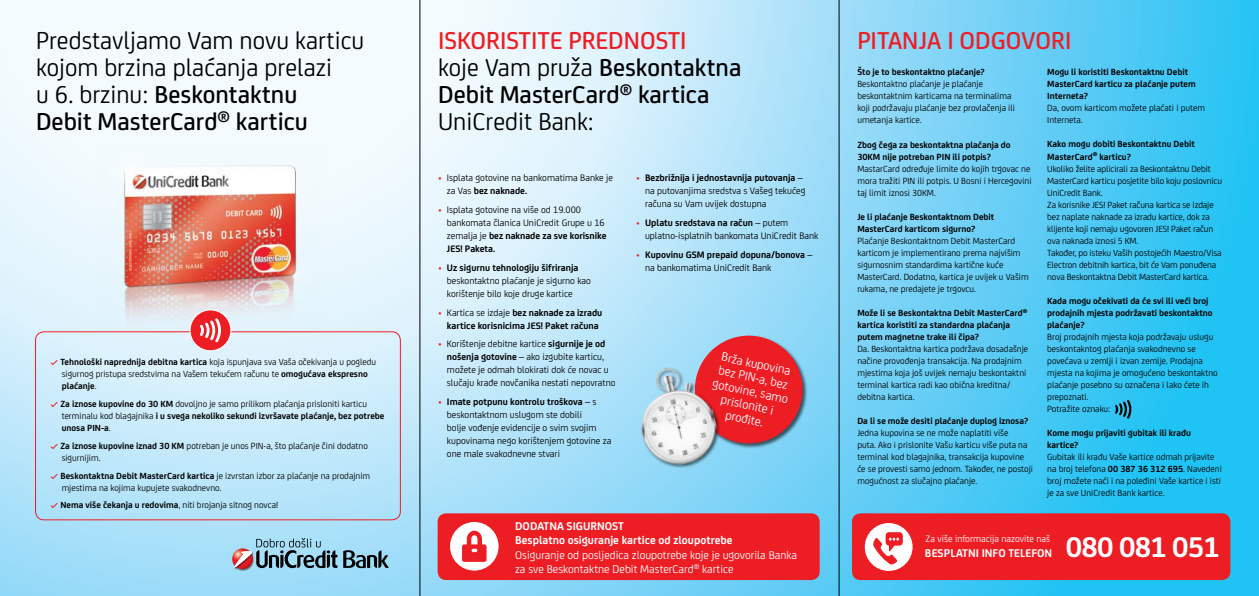
<style>
.page{position:relative;width:1259px;height:596px;background:#fff}
.page>*{position:absolute;margin:0;border:0;box-sizing:border-box;transform-origin:0 0}
.t1{font:700 30.4px "FS Joey";letter-spacing:-.025em;color:#fff}
.t2{font:26px/27px "FS Joey";color:#000}
.t3{font:500 26px/27px "FS Joey";color:#000}
.t4{font:500 26px "FS Joey";color:#ed1d24}
.t5{font:13px/14.1px "FS Joey";color:#fff;text-align:center}
.t6{font:12px/14.4px "FS Joey";color:#fff}
.t7{font:700 12px/14.4px "FS Joey";color:#fff}
.t8{font:10px/13px "FS Joey";color:#000}
.t9{font:700 10px/13px "FS Joey";color:#000;text-align:center}
.t10{font:10px "FS Joey";color:#fff}
.t11{font:9.5px/12px "FS Joey";color:#000}
.t12{font:700 9.5px/12px "FS Joey";color:#000}
.s1{font-weight:500}
.s2{color:#ed1d24}
.s3{font-weight:400}
.s4{font-weight:700}
.s5{font-weight:700;color:#ed1d24}
.s6{font-weight:700;font-size:10.2px;color:#ed1d24}
.s7{font-size:10.2px;color:#ed1d24}
</style>
<div class="page">
<img style="left:0;top:0;width:1259px;height:595px">
<img style="left:231px;top:547px;width:24px;height:23px">
<svg style="left:232px;top:548px;width:21px;height:20px"></svg>
<img style="left:234px;top:567px;width:19px;height:2px">
<svg style="left:343px;top:550px;width:46px;height:17px"></svg>
<svg style="left:234px;top:537px;width:103px;height:30px;background:#839dae"></svg>
<div style="left:35px;top:331px;width:366px;height:189px;border:1px solid #ed1d24;border-radius:9px"></div>
<div style="left:852px;top:513px;width:378px;height:66px;background:#ed1d24;border-radius:9px"></div>
<div style="left:437px;top:513px;width:382px;height:66px;background:#ed1d24;border-radius:9px"></div>
<svg style="left:449px;top:521px;width:50px;height:50px"></svg>
<div style="left:449px;top:520px;width:51px;height:51px;border:1px solid #ed1d24;border-radius:50%"></div>
<svg style="left:462px;top:530px;width:24px;height:31px"></svg>
<img style="left:98px;top:148px;width:224px;height:184px">
<svg style="left:690px;top:330px;width:117px;height:118px;background:#cb5260"></svg>
<div style="left:190px;top:310px;width:41px;height:40px;background:#ed1d24;border-radius:50%"></div>
<div style="left:189px;top:309px;width:42px;height:42px;border:1px solid #fff;border-radius:50%"></div>
<svg style="left:200px;top:318px;width:21px;height:24px"></svg>
<svg style="left:864px;top:522px;width:49px;height:49px"></svg>
<div style="left:863px;top:521px;width:51px;height:51px;border:1px solid #ed1d24;border-radius:50%"></div>
<svg style="left:872px;top:532px;width:31px;height:32px"></svg>
<img style="left:629px;top:360px;width:94px;height:111px">
<svg style="left:1115px;top:399px;width:17px;height:19px"></svg>
<hr style="left:420px;top:0;width:1px;height:595px;background:#000">
<hr style="left:839px;top:0;width:1px;height:595px;background:#000">
<h2 class="t2" style="left:36px;top:25px;width:330px">Predstavljamo Vam novu karticu</h2>
<h2 class="t4" style="left:857px;top:22px;width:26px">Pitanja</h2>
<h2 class="t4" style="left:947px;top:22px;width:72px">iodgovori</h2>
<h2 class="t2" style="left:36px;top:52px;width:298px">kojom brzina plaćanja prelazi u 6. brzinu: <span class="s1">Beskontaktnu<br>Debit MasterCard</span><sup>®</sup> <span class="s1">karticu</span></h2>
<h2 class="t3" style="left:438px;top:25px;width:305px;text-indent:130px"><span class="s2">prednosti<br></span><span class="s3">koje Vam pruža</span> Beskontaktna<br>Debit MasterCard<sup>®</sup> kartica<br><span class="s3">UniCredit Bank:</span></h2>
<h2 class="t4" style="left:438px;top:22px;width:19px">Iskoristite</h2>
<p class="t12" style="left:857px;top:66px;width:129px">Što je to beskontaktno plaćanje?</p>
<p class="t11" style="left:857px;top:78px;width:159px">Beskontaktno plaćanje je plaćanje beskontaktnim karticama na terminalima koji podržavaju plaćanje bez provlačenja ili umetanja kartice.</p>
<p class="t12" style="left:857px;top:138px;width:155px">Zbog čega za beskontaktna plaćanja do<br>30KM nije potreban PIN ili potpis?</p>
<p class="t11" style="left:857px;top:162px;width:176px">MastarCard određuje limite do kojih trgovac ne mora tražiti PIN ili potpis. U Bosni i Hercegovini taj limit iznosi 30KM.</p>
<p class="t12" style="left:857px;top:210px;width:138px">Je li plaćanje Beskontaktnom Debit<br>MasterCard karticom sigurno?</p>
<p class="t11" style="left:857px;top:234px;width:173px">Plaćanje Beskontaktnom Debit MasterCard karticom je implementirano prema najvišim sigurnosnim standardima kartične kuće MasterCard. Dodatno, kartica je uvijek u Vašim rukama, ne predajete je trgovcu.</p>
<p class="t12" style="left:857px;top:306px;width:171px">Može li se Beskontaktna Debit MasterCard<sup>® </sup>kartica koristiti za standardna plaćanja putem magnetne trake ili čipa?</p>
<p class="t11" style="left:857px;top:342px;width:172px">Da. Beskontaktna kartica podržava dosadašnje načine provođenja transakcija. Na prodajnim mjestima koja još uvijek nemaju beskontaktni terminal kartica radi kao obična kreditna/ debitna kartica.</p>
<p class="t12" style="left:857px;top:414px;width:172px">Da li se može desiti plaćanje duplog iznosa?</p>
<p class="t11" style="left:857px;top:426px;width:177px">Jedna kupovina se ne može naplatiti više<br>puta. Ako i prislonite Vašu karticu više puta na terminal kod blagajnika, transakcija kupovine će se provesti samo jednom. Također, ne postoji mogućnost za slučajno plaćanje.</p>
<p class="t12" style="left:1047px;top:66px;width:150px">Mogu li koristiti Beskontaktnu Debit<br>MasterCard karticu za plaćanje putem<br>Interneta?</p>
<p class="t11" style="left:1047px;top:102px;width:159px">Da, ovom karticom možete plaćati i putem<br>Interneta.</p>
<p class="t11" style="left:1047px;top:138px;width:176px"><span class="s4">Kako mogu dobiti Beskontaktnu Debit MasterCard</span><sup>®</sup> <span class="s4">karticu?<br></span>Ukoliko želite aplicirali za Beskontaktnu Debit MasterCard karticu posjetite bilo koju poslovnicu UniCredit Bank.<br>Za korisnike JES! Paket računa kartica se izdaje bez naplate naknade za izradu kartice, dok za klijente koji nemaju ugovoren JES! Paket račun ova naknada iznosi 5 KM.<br>Također, po isteku Vaših postojećih Maestro/Visa Electron debitnih kartica, bit će Vam ponuđena nova Beskontaktna Debit MasterCard kartica.</p>
<p class="t12" style="left:1047px;top:294px;width:167px">Kada mogu očekivati da će svi ili veći broj prodajnih mjesta podržavati beskontaktno plaćanje?</p>
<p class="t11" style="left:1047px;top:330px;width:172px">Broj prodajnih mjesta koja podržavaju uslugu beskontakntog plaćanja svakodnevno se povećava u zemlji i izvan zemlje. Prodajna mjesta na kojima je omogućeno beskontaktno plaćanje posebno su označena i lako ćete ih prepoznati.<br>Potražite oznaku:</p>
<p class="t12" style="left:1047px;top:426px;width:145px">Kome mogu prijaviti gubitak ili krađu kartice?</p>
<p class="t11" style="left:1047px;top:450px;width:176px">Gubitak ili krađu Vaše kartice odmah prijavite na broj telefona <span class="s4">00 387 36 312 695</span>. Navedeni broj možete naći i na poleđini Vaše kartice i isti je za sve UniCredit Bank kartice.</p>
<h1 class="t1" style="left:1066px;top:523px;width:155px">080 081 051</h1>
<p class="t8" style="left:645px;top:171px;width:162px;text-indent:-8px"><span class="s5">•</span> <span class="s4">Bezbrižnija i jednostavnija putovanja</span> – na putovanjima sredstva s Vašeg tekućeg računa su Vam uvijek dostupna</p>
<p class="t8" style="left:645px;top:215px;width:175px;text-indent:-8px"><span class="s5">•</span> <span class="s4">Uplatu sredstava na račun</span> – putem uplatno-isplatnih bankomata UniCredit Bank</p>
<p class="t9" style="left:645px;top:247px;width:169px;text-align:left;text-indent:-8px"><span class="s2">•</span> Kupovinu GSM prepaid dopuna/bonova <span class="s3">– na bankomatima UniCredit Bank</span></p>
<p class="t8" style="left:447px;top:171px;width:167px;text-indent:-8px"><span class="s5">•</span> Isplata gotovine na bankomatima Banke je za Vas <span class="s4">bez naknade.</span></p>
<p class="t8" style="left:447px;top:202px;width:161px;text-indent:-8px"><span class="s5">•</span> Isplata gotovine na više od 19.000 bankomata članica UniCredit Grupe u 16 zemalja je <span class="s4">bez naknade za sve korisnike<br>JES! Paketa.</span></p>
<p class="t8" style="left:447px;top:260px;width:145px;text-indent:-8px"><span class="s5">•</span> <span class="s4">Uz sigurnu tehnologiju šifriranja </span>beskontaktno plaćanje je sigurno kao korištenje bilo koje druge kartice</p>
<p class="t9" style="left:438px;top:305px;width:165px"><span class="s2">•</span> <span class="s3">Kartica se izdaje</span> bez naknade za izradu kartice korisnicima JES! Paket računa</p>
<p class="t8" style="left:447px;top:336px;width:170px;text-indent:-8px"><span class="s5">•</span> Korištenje debitne kartice <span class="s4">sigurnije je od nošenja gotovine</span> – ako izgubite karticu, možete je odmah blokirati dok će novac u slučaju krađe novčanika nestati nepovratno</p>
<p class="t8" style="left:447px;top:394px;width:166px;text-indent:-8px"><span class="s5">•</span> <span class="s4">Imate potpunu kontrolu troškova</span> – s beskontaktnom uslugom ste dobili<br>bolje vođenje evidencije o svim svojim kupovinama nego korištenjem gotovine za one male svakodnevne stvari</p>
<h3 class="t5" style="left:720px;top:347px;width:80px;rotate:12deg">Brža kupovina bez PIN -a, bez gotovine, samo prislonite i prođite.</h3>
<p class="t11" style="left:62px;top:355px;width:316px;text-indent:-11px"><span class="s6">✓</span> <span class="s4">Tehnološki naprednija debitna kartica</span> koja ispunjava sva Vaša očekivanja u pogledu sigurnog pristupa sredstvima na Vašem tekućem računu te <span class="s4">omogućava ekspresno plaćanje</span>.</p>
<p class="t12" style="left:62px;top:397px;width:324px;text-indent:-11px"><span class="s7">✓</span> Za iznose kupovine do 30 KM <span class="s3">dovoljno je samo prilikom plaćanja prisloniti karticu terminalu kod blagajnika</span> i u svega nekoliko sekundi izvršavate plaćanje, bez potrebe unosa PIN-a<span class="s3">.</span></p>
<p class="t11" style="left:62px;top:439px;width:308px;text-indent:-11px"><span class="s6">✓</span> <span class="s4">Za iznose kupovine iznad 30 KM</span> potreban je unos PIN-a, što plaćanje čini dodatno sigurnijim.</p>
<p class="t11" style="left:62px;top:468px;width:310px;text-indent:-11px"><span class="s6">✓</span> <span class="s4">Beskontaktna Debit MasterCard kartica</span> je izvrstan izbor za plaćanje na prodajnim mjestima na kojima kupujete svakodnevno.</p>
<p class="t11" style="left:50px;top:498px;width:229px"><span class="s6">✓</span> <span class="s4">Nema više čekanja u redovima</span>, niti brojanja sitnog novca!</p>
<p class="t7" style="left:515px;top:517px;width:219px">Dodatna sigu rnost<br>Besplatno osiguranje kartice od zloupotrebe</p>
<p class="t6" style="left:515px;top:546px;width:283px">Osiguranje od posljedica zloupotrebe koje je ugovorila Banka za sve Beskontaktne Debit MasterCard<sup>®</sup> kartice</p>
<p class="t10" style="left:925px;top:531px;width:126px">Za više informacija nazovite naš</p>
<p class="t7" style="left:925px;top:545px;width:129px">besplatni info telefon</p>
</div>
